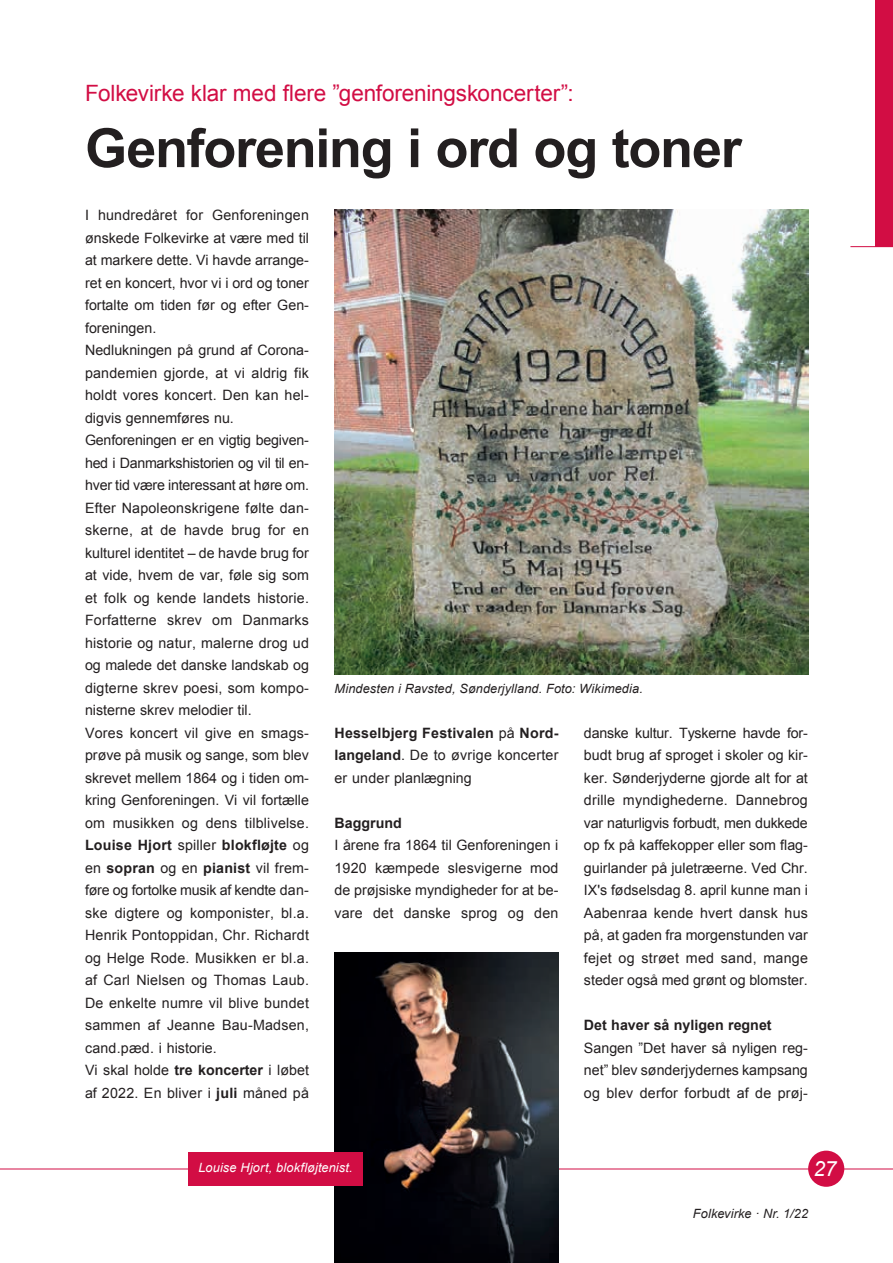
<style>
.page{position:relative;width:893px;height:1263px;background:#fff}
.page>*{position:absolute;margin:0;border:0;box-sizing:border-box;transform-origin:0 0}
.t1{font:700 54px "Arial";letter-spacing:-.025em;color:#231f20}
.t2{font:22.5px "Arial";letter-spacing:-.005em;color:#d20d44}
.t3{font:italic 21px "Arial";color:#fff}
.t4{font:14.25px/22.5px "Arial";color:#231f20;text-align:justify}
.t5{font:700 14.25px "Arial";color:#231f20}
.t6{font:italic 12.75px "Arial";letter-spacing:.01em;color:#231f20}
.t7{font:italic 12.75px "Arial";letter-spacing:.01em;color:#fff}
.s1{font-weight:700}
</style>
<div class="page">
<div style="left:808px;top:1150px;width:36px;height:37px;background:#d20d44;border-radius:50%"></div>
<hr style="left:0;top:1168px;width:893px;height:1px;background:#d20d44">
<img style="left:334px;top:210px;width:474px;height:464px">
<hr style="left:850px;top:246px;width:43px;height:1px;background:#d20d44">
<div style="left:876px;top:0;width:17px;height:247px;background:#d20d44"></div>
<img style="left:334px;top:952px;width:224px;height:311px">
<div style="left:189px;top:1152px;width:174px;height:33px;background:#d20d44"></div>
<h2 class="t2" style="left:85px;top:79px;width:490px">Folkevirke klar med flere ”genforeningskoncerter”:</h2>
<h1 class="t1" style="left:85px;top:112px;width:658px">Genforening i ord og toner</h1>
<p class="t4" style="left:85px;top:204px;width:225px;text-align:left">I hundredåret for Genforeningen ønskede Folkevirke at være med til at markere dette. Vi havde arrange&shy;ret en koncert, hvor vi i ord og toner fortalte om tiden før og efter Gen&shy;foreningen.<br>Nedlukningen på grund af Corona&shy;pandemien gjorde, at vi aldrig fik holdt vores koncert. Den kan hel&shy;digvis gennemføres nu.<br>Genforeningen er en vigtig begiven&shy;hed i Danmarkshistorien og vil til en&shy;hver tid være interessant at høre om.<br>Efter Napoleonskrigene følte dan&shy;skerne, at de havde brug for en kulturel identitet – de havde brug for at vide, hvem de var, føle sig som et folk og kende landets historie.<br>Forfatterne skrev om Danmarks historie og natur, malerne drog ud og malede det danske landskab og digterne skrev poesi, som kompo&shy;nisterne skrev melodier til.<br>Vores koncert vil give en smags&shy;prøve på musik og sange, som blev skrevet mellem 1864 og i tiden om&shy;kring Genforeningen. Vi vil fortælle om musikken og dens tilblivelse.<br><span class="s1">Louise Hjort</span> spiller <span class="s1">blokfløjte</span> og en <span class="s1">sopran</span> og en <span class="s1">pianist</span> vil frem&shy;føre og fortolke musik af kendte dan&shy;ske digtere og komponister, bl.a.<br>Henrik Pontoppidan, Chr. Richardt og Helge Rode. Musikken er bl.a. af Carl Nielsen og Thomas Laub.<br>De enkelte numre vil blive bundet sammen af Jeanne Bau-Madsen, cand. pæd. i historie.<br>Vi skal holde <span class="s1">tre koncerter</span> i løbet af 2022. En bliver i <span class="s1">juli</span> måned på</p>
<p class="t6" style="left:334px;top:680px;width:310px">Mindesten i Ravsted, Sønderjylland. Foto: Wikimedia.</p>
<p class="t4" style="left:334px;top:721px;width:225px"><span class="s1">Hesselbjerg Festivalen</span> på <span class="s1">Nord&shy;langeland</span>. De to øvrige koncerter er under planlægning</p>
<p class="t5" style="left:334px;top:813px;width:69px">Baggrund</p>
<p class="t4" style="left:334px;top:834px;width:225px">I årene fra 1864 til Genforeningen i 1920 kæmpede slesvigerne mod de prøjsiske myndigheder for at be&shy;vare det danske sprog og den</p>
<p class="t4" style="left:584px;top:721px;width:225px;text-align:left">danske kultur. Tyskerne havde for&shy;budt brug af sproget i skoler og kir&shy;ker. Sønderjyderne gjorde alt for at drille myndighederne. Dannebrog var naturligvis forbudt, men dukkede op fx på kaffekopper eller som flag&shy;guirlander på juletræerne. Ved Chr.<br>IX's fødselsdag 8. april kunne man i Aabenraa kende hvert dansk hus på, at gaden fra morgenstunden var fejet og strøet med sand, mange steder også med grønt og blomster.</p>
<p class="t5" style="left:584px;top:1016px;width:189px">Det haver så nyligen regnet</p>
<p class="t4" style="left:584px;top:1036px;width:225px">Sangen ”Det haver så nyligen reg&shy;net” blev sønderjydernes kampsang og blev derfor forbudt af de prøj-</p>
<p class="t7" style="left:198px;top:1159px;width:156px">Louise Hjort, blokfløjtenist.</p>
<h3 class="t3" style="left:813px;top:1155px;width:24px">27</h3>
<p class="t6" style="left:693px;top:1205px;width:117px">Folkevirke · Nr. 1/22</p>
</div>
